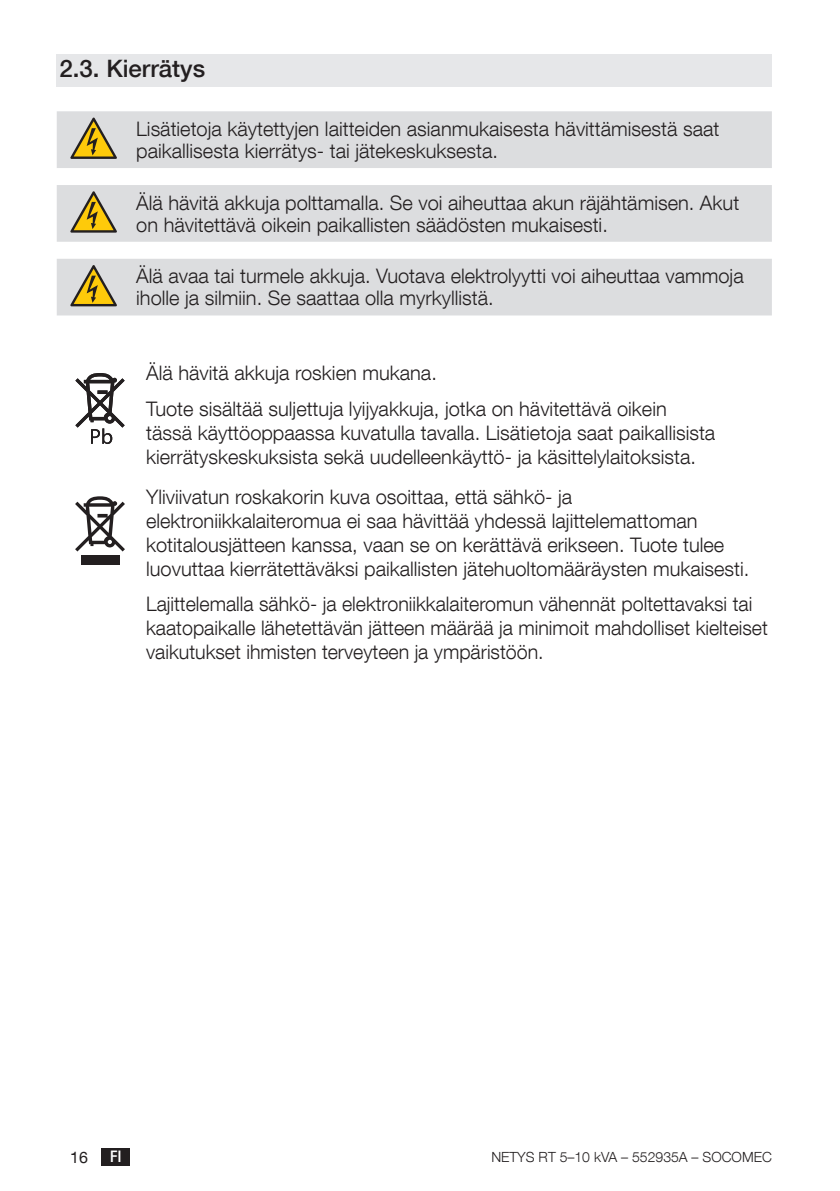
<style>
.page{position:relative;width:840px;height:1191px;background:#fff}
.page>*{position:absolute;margin:0;border:0;box-sizing:border-box;transform-origin:0 0}
.t1{font:500 24px "Helvetica Neue LT Com";color:#231f20}
.t2{font:300 20px/24px "Helvetica Neue LT Com";color:#231f20}
.t3{font:16px "Helvetica Neue LT Com";color:#231f20}
.t4{font:500 condensed 16px "Helvetica Neue LT Com";color:#fff}
.t5{font:300 14px "Helvetica Neue LT Com";color:#231f20}
</style>
<div class="page">
<div style="left:101px;top:1148px;width:29px;height:17px;background:#231f20"></div>
<div style="left:57px;top:54px;width:714px;height:33px;background:#e6e7e9"></div>
<div style="left:57px;top:111px;width:714px;height:57px;background:#dcdddf"></div>
<svg style="left:70px;top:118px;width:47px;height:41px;background:#bdad72"></svg>
<div style="left:57px;top:185px;width:714px;height:57px;background:#dcdddf"></div>
<svg style="left:70px;top:191px;width:47px;height:42px;background:#beae75"></svg>
<div style="left:57px;top:259px;width:714px;height:56px;background:#dcdddf"></div>
<svg style="left:75px;top:373px;width:50px;height:71px"></svg>
<div style="left:81px;top:555px;width:38px;height:9px;background:#231f20"></div>
<svg style="left:75px;top:496px;width:50px;height:55px"></svg>
<p class="t1" style="left:60px;top:54px;width:147px">2.3. Kierrätys</p>
<p class="t2" style="left:136px;top:117px;width:584px;line-height:22px">Lisätietoja käytettyjen laitteiden asianmukaisesta hävittämisestä saat paikallisesta kierrätys- tai jätekeskuksesta.</p>
<p class="t2" style="left:136px;top:191px;width:604px;line-height:22px">Älä hävitä akkuja polttamalla. Se voi aiheuttaa akun räjähtämisen. Akut on hävitettävä oikein paikallisten säädösten mukaisesti.</p>
<p class="t2" style="left:136px;top:265px;width:608px;line-height:22px">Älä avaa tai turmele akkuja. Vuotava elektrolyytti voi aiheuttaa vammoja iholle ja silmiin. Se saattaa olla myrkyllistä.</p>
<p class="t2" style="left:146px;top:355px;width:522px;line-height:35.4px">Älä hävitä akkuja roskien mukana.<br>Tuote sisältää suljettuja lyijyakkuja, jotka on hävitettävä oikein</p>
<p class="t2" style="left:146px;top:420px;width:570px">tässä käyttöoppaassa kuvatulla tavalla. Lisätietoja saat paikallisista kierrätyskeskuksista sekä uudelleenkäyttö- ja käsittelylaitoksista.</p>
<p class="t2" style="left:146px;top:484px;width:604px">Yliviivatun roskakorin kuva osoittaa, että sähkö- ja elektroniikkalaiteromua ei saa hävittää yhdessä lajittelemattoman kotitalousjätteen kanssa, vaan se on kerättävä erikseen. Tuote tulee luovuttaa kierrätettäväksi paikallisten jätehuoltomääräysten mukaisesti.</p>
<p class="t2" style="left:146px;top:591px;width:623px">Lajittelemalla sähkö- ja elektroniikkalaiteromun vähennät poltettavaksi tai kaatopaikalle lähetettävän jätteen määrää ja minimoit mahdolliset kielteiset vaikutukset ihmisten terveyteen ja ympäristöön.</p>
<p class="t3" style="left:70px;top:1147px;width:19px">16</p>
<p class="t4" style="left:110px;top:1147px;width:12px">FI</p>
<p class="t5" style="left:491px;top:1148px;width:282px">NETYS RT 5–10 kVA – 552935A – SOCOMEC</p>
</div>
